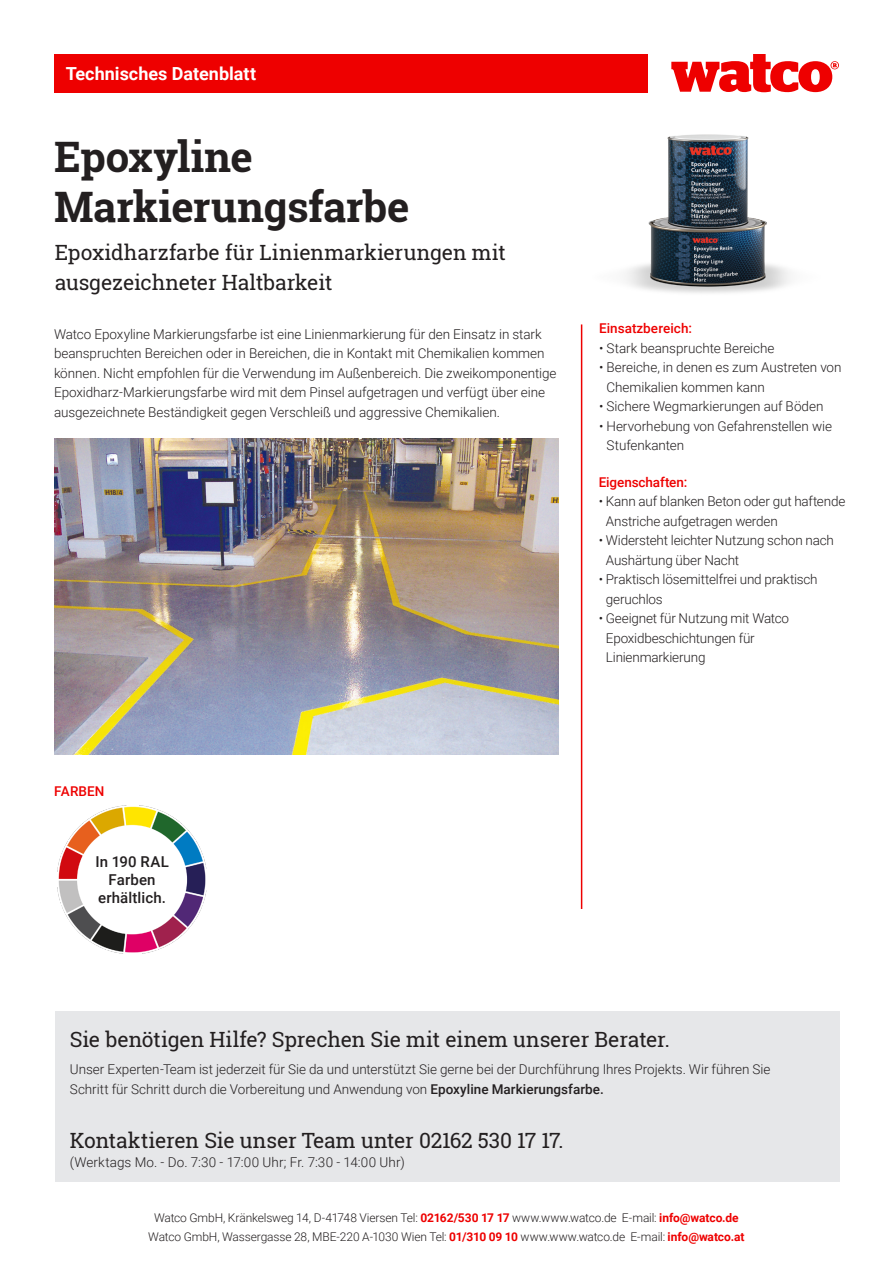
<style>
.page{position:relative;width:893px;height:1263px;background:#fff}
.page>*{position:absolute;margin:0;border:0;box-sizing:border-box;transform-origin:0 0}
.t1{font:700 42px/50.4px "Roboto Slab";letter-spacing:-.01em;color:#231f20}
.t2{font:21px/30px "Roboto Slab";letter-spacing:-.01em;color:#231f20}
.t3{font:700 18px "Roboto";color:#fff}
.t4{font:500 15px/18px "Roboto";letter-spacing:.01em;color:#231f20;text-align:center}
.t5{font:300 13.5px/19.5px "Roboto";letter-spacing:-.005em;color:#231f20}
.t6{font:500 13.5px "Roboto";color:#e00}
.t7{font:300 12px "Roboto";letter-spacing:-.01em;color:#231f20}
.s1{font-weight:500}
.s2{font-weight:700;color:#e00}
</style>
<div class="page">
<div style="left:54px;top:54px;width:593px;height:38px;background:#e00"></div>
<svg style="left:671px;top:54px;width:168px;height:38px"></svg>
<hr style="left:581px;top:324px;width:1px;height:585px;background:#e00">
<img style="left:625px;top:134px;width:165px;height:159px">
<div style="left:55px;top:1012px;width:784px;height:170px;background:#e6e7e9"></div>
<img style="left:55px;top:438px;width:504px;height:317px">
<img style="left:58px;top:805px;width:148px;height:149px">
<div style="left:80px;top:830px;width:103px;height:103px;background:#fff;border-radius:50%"></div>
<p class="t3" style="left:66px;top:61px;width:192px">Technisches Datenblatt</p>
<p class="t1" style="left:54px;top:131px;width:357px">Epoxyline<br>Markierungsfarbe</p>
<p class="t2" style="left:55px;top:237px;width:452px">Epoxidharzfarbe für Linienmarkierungen mit ausgezeichneter Haltbarkeit</p>
<p class="t5" style="left:54px;top:324px;width:504px">Watco Epoxyline Markierungsfarbe ist eine Linienmarkierung für den Einsatz in stark beanspruchten Bereichen oder in Bereichen, die in Kontakt mit Chemikalien kommen können. Nicht empfohlen für die Verwendung im Außenbereich. Die zweikomponentige Epoxidharz-Markierungsfarbe wird mit dem Pinsel aufgetragen und verfügt über eine ausgezeichnete Beständigkeit gegen Verschleiß und aggressive Chemikalien.</p>
<p class="t6" style="left:599px;top:319px;width:94px">Einsatzbereich:</p>
<p class="t5" style="left:599px;top:337px;width:177px">• Stark beanspruchte Bereiche</p>
<p class="t5" style="left:606px;top:357px;width:237px;text-indent:-7px">• Bereiche, in denen es zum Austreten von<br>Chemikalien kommen kann</p>
<p class="t5" style="left:599px;top:396px;width:226px">• Sichere Wegmarkierungen auf Böden</p>
<p class="t5" style="left:606px;top:415px;width:227px;text-indent:-7px">• Hervorhebung von Gefahrenstellen wie<br>Stufenkanten</p>
<p class="t6" style="left:599px;top:472px;width:90px">Eigenschaften:</p>
<p class="t5" style="left:606px;top:491px;width:241px;text-indent:-7px">• Kann auf blanken Beton oder gut haftende<br>Anstriche aufgetragen werden</p>
<p class="t5" style="left:606px;top:530px;width:230px;text-indent:-7px">• Widersteht leichter Nutzung schon nach<br>Aushärtung über Nacht</p>
<p class="t5" style="left:606px;top:569px;width:213px;text-indent:-7px">• Praktisch lösemittelfrei und praktisch geruchlos</p>
<p class="t5" style="left:606px;top:608px;width:185px;text-indent:-7px">• Geeignet für Nutzung mit Watco<br>Epoxidbeschichtungen für<br>Linienmarkierung</p>
<p class="t6" style="left:54px;top:782px;width:52px">FARBEN</p>
<p class="t4" style="left:95px;top:852px;width:75px">In 190 RAL<br>Farben erhältlich.</p>
<p class="t2" style="left:70px;top:1024px;width:602px">Sie benötigen Hilfe? Sprechen Sie mit einem unserer Berater.</p>
<p class="t5" style="left:70px;top:1059px;width:702px">Unser Experten-Team ist jederzeit für Sie da und unterstützt Sie gerne bei der Durchführung Ihres Projekts. Wir führen Sie<br>Schritt für Schritt durch die Vorbereitung und Anwendung von <span class="s1">Epoxyline Markierungsfarbe.</span></p>
<p class="t2" style="left:70px;top:1125px;width:495px">Kontaktieren Sie unser Team unter 02162 530 17 17.</p>
<p class="t5" style="left:70px;top:1152px;width:336px">(Werktags Mo. - Do. 7:30 - 17:00 Uhr; Fr. 7:30 - 14:00 Uhr)</p>
<p class="t7" style="left:154px;top:1209px;width:586px">Watco GmbH, Kränkelsweg 14, D-41748 Viersen Tel: <span class="s2">02162/530 17 17</span> www.www.watco.de E-mail: <span class="s2">info@watco.de</span></p>
<p class="t7" style="left:148px;top:1228px;width:598px">Watco GmbH, Wassergasse 28, MBE-220 A-1030 Wien Tel: <span class="s2">01/310 09 10</span> www.www.watco.de E-mail: <span class="s2">info@watco.at</span></p>
</div>
